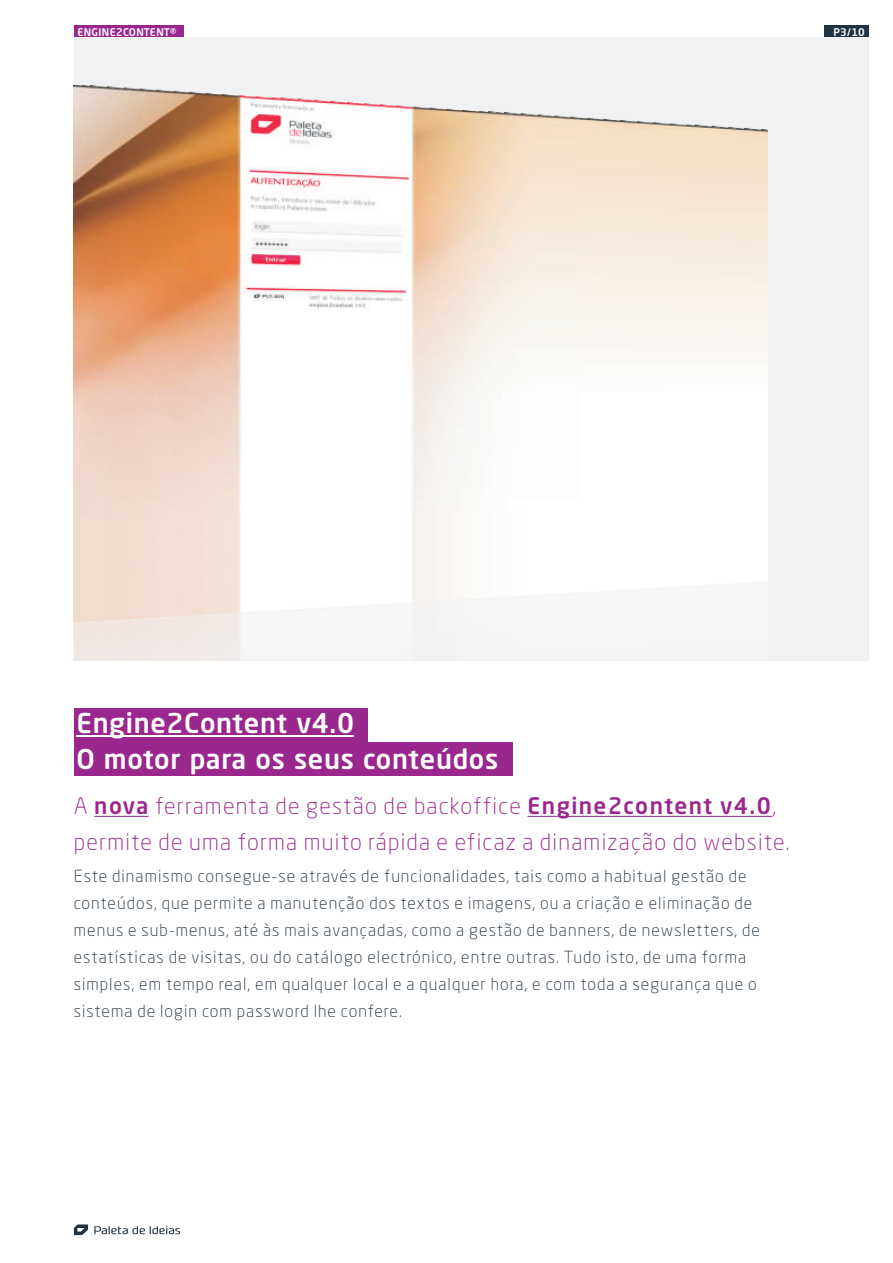
<style>
.page{position:relative;width:893px;height:1263px;background:#fff}
.page>*{position:absolute;margin:0;border:0;box-sizing:border-box;transform-origin:0 0}
.t1{font:27px/36px "Neo Sans Std";letter-spacing:.025em;color:#fff}
.t2{font:300 22.5px/36px "Neo Sans Std";letter-spacing:.055em;color:#9a278d}
.t3{font:300 16.5px/27px "Neo Sans Std";letter-spacing:.065em;color:#213242}
.t4{font:10.5px "Neo Sans Std";letter-spacing:.03em;color:#fff}
.s1{font-weight:400}
</style>
<div class="page">
<hr style="left:94px;top:816px;width:55px;height:1px;background:#9a278d">
<hr style="left:527px;top:816px;width:245px;height:1px;background:#9a278d">
<svg style="left:94px;top:1226px;width:86px;height:8px"></svg>
<svg style="left:74px;top:1224px;width:14px;height:11px"></svg>
<div style="left:74px;top:708px;width:293px;height:36px;background:#9a278d"></div>
<div style="left:74px;top:742px;width:439px;height:34px;background:#9a278d"></div>
<hr style="left:76px;top:735px;width:278px;height:1px;background:#fff">
<div style="left:74px;top:37px;width:794px;height:624px;background:#f0f1f3"></div>
<img style="left:74px;top:86px;width:693px;height:575px">
<div style="left:74px;top:25px;width:109px;height:12px;background:#9a278d"></div>
<div style="left:824px;top:25px;width:44px;height:12px;background:#213242"></div>
<p class="t4" style="left:77px;top:28px;width:101px">ENGINE2CONTENT®</p>
<p class="t4" style="left:833px;top:28px;width:33px">P3/10</p>
<h1 class="t1" style="left:76px;top:708px;width:423px">Engine2Content v4.0<br>O motor para os seus conteúdos</h1>
<h2 class="t2" style="left:74px;top:790px;width:717px">A <span class="s1">nova</span> ferramenta de gestão de backoffice <span class="s1">Engine2content v4.0</span>, permite de uma forma muito rápida e eficaz a dinamização do website.</h2>
<p class="t3" style="left:74px;top:864px;width:688px">Este dinamismo consegue-se através de funcionalidades, tais como a habitual gestão de conteúdos, que permite a manutenção dos textos e imagens, ou a criação e eliminação de menus e sub-menus, até às mais avançadas, como a gestão de banners, de newsletters, de estatísticas de visitas, ou do catálogo electrónico, entre outras. Tudo isto, de uma forma simples, em tempo real, em qualquer local e a qualquer hora, e com toda a segurança que o sistema de login com password lhe confere.</p>
</div>
